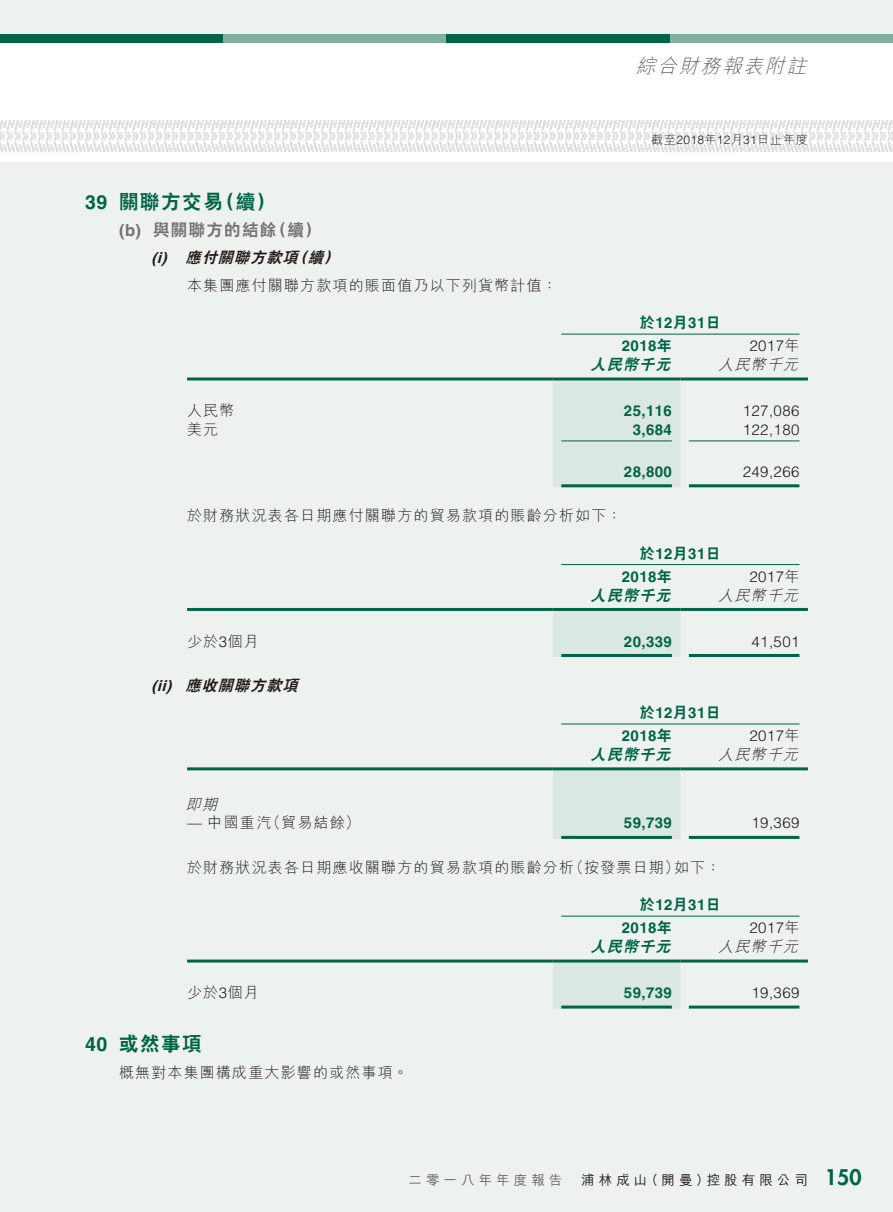
<style>
.page{position:relative;width:893px;height:1212px;background:#edf2ef}
.page>*{position:absolute;margin:0;border:0;box-sizing:border-box;transform-origin:0 0}
.t1{font:800 21px "Futura Std";color:#006448}
.t2{font:800 19.5px "C Hei 2 HK";letter-spacing:.08em;color:#006448}
.t3{font:italic 300 19.5px "M Hei HK";color:#666565}
.t4{font:700 19.5px "Helvetica LT Std";color:#006448}
.t5{font:800 16.5px "C Hei 2 HK";letter-spacing:.08em;color:#727272}
.t6{font:700 16.5px "Helvetica LT Std";color:#727272}
.t7{font:300 15px "M Hei HK";letter-spacing:.08em;color:#231916}
.t8{font:700 15px "Helvetica LT Std";letter-spacing:.03em;color:#006448}
.t9{font:300 15px "Helvetica LT Std";letter-spacing:.03em;color:#231916}
.t10{font:italic 300 15px "M Hei HK";color:#231916}
.t11{font:italic 800 15px "C Hei 2 HK";color:#006448}
.t12{font:italic 800 15px "C Hei 2 HK";color:#231916}
.t13{font:italic 700 15px "Helvetica LT Std";color:#231916}
.t14{font:500 13.5px "M Hei HK";letter-spacing:.3em;color:#231916}
.t15{font:500 13.5px "M Hei HK";letter-spacing:.3em;color:#666565}
.t16{font:300 12px "M Hei HK";letter-spacing:.08em;color:#231916}
.s1{font-family:"Helvetica LT Std"}
.s2{font-family:"C Hei 2 HK";font-weight:800}
.s3{font-family:"M Hei HK"}
</style>
<div class="page">
<div style="left:0;top:43px;width:893px;height:119px;background:#fff"></div>
<svg style="left:0;top:120px;width:893px;height:32px"></svg>
<div style="left:0;top:34px;width:223px;height:9px;background:#006448"></div>
<div style="left:223px;top:34px;width:223px;height:9px;background:#82af9f"></div>
<div style="left:446px;top:34px;width:224px;height:9px;background:#006448"></div>
<div style="left:670px;top:34px;width:223px;height:9px;background:#82af9f"></div>
<div style="left:553px;top:380px;width:127px;height:107px;background:#dbe7e1"></div>
<hr style="left:561px;top:334px;width:238px;height:1px;background:#006448">
<hr style="left:187px;top:377px;width:366px;height:3px;background:#006448">
<hr style="left:553px;top:377px;width:127px;height:3px;background:#006448">
<hr style="left:680px;top:377px;width:128px;height:3px;background:#006448">
<hr style="left:561px;top:440px;width:111px;height:1px;background:#006448">
<hr style="left:689px;top:440px;width:110px;height:1px;background:#006448">
<hr style="left:561px;top:484px;width:111px;height:3px;background:#006448">
<hr style="left:689px;top:484px;width:110px;height:3px;background:#006448">
<div style="left:553px;top:611px;width:127px;height:46px;background:#dbe7e1"></div>
<hr style="left:561px;top:564px;width:238px;height:1px;background:#006448">
<hr style="left:187px;top:608px;width:366px;height:3px;background:#006448">
<hr style="left:553px;top:608px;width:127px;height:3px;background:#006448">
<hr style="left:680px;top:608px;width:128px;height:3px;background:#006448">
<hr style="left:561px;top:654px;width:111px;height:3px;background:#006448">
<hr style="left:689px;top:654px;width:110px;height:3px;background:#006448">
<div style="left:553px;top:770px;width:127px;height:69px;background:#dbe7e1"></div>
<hr style="left:561px;top:723px;width:238px;height:1px;background:#006448">
<hr style="left:187px;top:767px;width:366px;height:3px;background:#006448">
<hr style="left:553px;top:767px;width:127px;height:3px;background:#006448">
<hr style="left:680px;top:767px;width:128px;height:3px;background:#006448">
<hr style="left:561px;top:836px;width:111px;height:3px;background:#006448">
<hr style="left:689px;top:836px;width:110px;height:3px;background:#006448">
<div style="left:553px;top:962px;width:127px;height:46px;background:#dbe7e1"></div>
<hr style="left:561px;top:916px;width:238px;height:1px;background:#006448">
<hr style="left:187px;top:959px;width:366px;height:3px;background:#006448">
<hr style="left:553px;top:959px;width:127px;height:3px;background:#006448">
<hr style="left:680px;top:959px;width:128px;height:3px;background:#006448">
<hr style="left:561px;top:1005px;width:111px;height:3px;background:#006448">
<hr style="left:689px;top:1005px;width:110px;height:3px;background:#006448">
<h2 class="t3" style="left:636px;top:56px;width:176px">綜合財務報表附註</h2>
<p class="t16" style="left:651px;top:133px;width:158px">截至<span class="s1">2018</span>年<span class="s1">12</span>月<span class="s1">31</span>日止年度</p>
<h2 class="t4" style="left:85px;top:190px;width:24px">39</h2>
<h2 class="t2" style="left:119px;top:192px;width:105px">關聯方交易</h2>
<h2 class="t2" style="left:216px;top:192px;width:61px">（續(</h2>
<p class="t6" style="left:119px;top:220px;width:23px">b( )</p>
<p class="t5" style="left:153px;top:222px;width:125px">與關聯方的結餘</p>
<p class="t5" style="left:271px;top:222px;width:52px">（續(</p>
<p class="t13" style="left:152px;top:249px;width:16px">i(</p>
<p class="t13" style="left:162px;top:249px;width:11px">)</p>
<p class="t12" style="left:186px;top:250px;width:143px">應付關聯方款項續</p>
<p class="t12" style="left:292px;top:250px;width:20px">（</p>
<p class="t12" style="left:323px;top:250px;width:20px">(</p>
<p class="t7" style="left:187px;top:277px;width:371px">本集團應付關聯方款項的賬面值乃以下列貨幣計值：</p>
<p class="t8" style="left:640px;top:314px;width:82px"><span class="s2">於</span>12<span class="s2">月</span>31<span class="s2">日</span></p>
<p class="t8" style="left:622px;top:337px;width:52px">2018<span class="s2">年</span></p>
<p class="t9" style="left:749px;top:337px;width:52px">2017<span class="s3">年</span></p>
<p class="t11" style="left:591px;top:357px;width:85px">人民幣千元</p>
<p class="t10" style="left:718px;top:357px;width:85px">人民幣千元</p>
<p class="t7" style="left:187px;top:403px;width:49px">人民幣</p>
<p class="t8" style="left:624px;top:402px;width:49px">25,116</p>
<p class="t9" style="left:743px;top:401px;width:58px">127,086</p>
<p class="t7" style="left:187px;top:422px;width:33px">美元</p>
<p class="t8" style="left:633px;top:420px;width:41px">3,684</p>
<p class="t9" style="left:743px;top:420px;width:58px">122,180</p>
<p class="t8" style="left:624px;top:462px;width:49px">28,800</p>
<p class="t9" style="left:743px;top:462px;width:58px">249,266</p>
<p class="t7" style="left:187px;top:508px;width:436px">於財務狀況表各日期應付關聯方的貿易款項的賬齡分析如下：</p>
<p class="t8" style="left:640px;top:544px;width:82px"><span class="s2">於</span>12<span class="s2">月</span>31<span class="s2">日</span></p>
<p class="t8" style="left:622px;top:567px;width:52px">2018<span class="s2">年</span></p>
<p class="t9" style="left:749px;top:567px;width:52px">2017<span class="s3">年</span></p>
<p class="t11" style="left:591px;top:587px;width:85px">人民幣千元</p>
<p class="t10" style="left:718px;top:587px;width:85px">人民幣千元</p>
<p class="t13" style="left:152px;top:676px;width:26px">( )</p>
<p class="t13" style="left:157px;top:676px;width:15px">ii</p>
<p class="t7" style="left:187px;top:633px;width:73px">少於<span class="s1">3</span>個月</p>
<p class="t12" style="left:186px;top:677px;width:118px">應收關聯方款項</p>
<p class="t8" style="left:624px;top:632px;width:49px">20,339</p>
<p class="t8" style="left:640px;top:703px;width:82px"><span class="s2">於</span>12<span class="s2">月</span>31<span class="s2">日</span></p>
<p class="t8" style="left:622px;top:727px;width:52px">2018<span class="s2">年</span></p>
<p class="t9" style="left:751px;top:632px;width:49px">41,501</p>
<p class="t9" style="left:749px;top:726px;width:52px">2017<span class="s3">年</span></p>
<p class="t11" style="left:591px;top:747px;width:85px">人民幣千元</p>
<p class="t10" style="left:718px;top:747px;width:85px">人民幣千元</p>
<h2 class="t4" style="left:85px;top:1032px;width:24px">40</h2>
<p class="t10" style="left:186px;top:796px;width:37px">即期</p>
<p class="t7" style="left:266px;top:815px;width:96px">（貿易結餘(</p>
<p class="t7" style="left:187px;top:815px;width:85px"><span class="s1">—</span> 中國重汽</p>
<p class="t8" style="left:624px;top:814px;width:49px">59,739</p>
<p class="t7" style="left:569px;top:859px;width:112px">（按發票日期）</p>
<p class="t7" style="left:187px;top:859px;width:388px">於財務狀況表各日期應收關聯方的貿易款項的賬齡分析</p>
<p class="t7" style="left:674px;top:859px;width:48px">如下：</p>
<p class="t8" style="left:640px;top:896px;width:82px"><span class="s2">於</span>12<span class="s2">月</span>31<span class="s2">日</span></p>
<p class="t8" style="left:622px;top:919px;width:52px">2018<span class="s2">年</span></p>
<p class="t9" style="left:751px;top:814px;width:49px">19,369</p>
<p class="t9" style="left:749px;top:919px;width:52px">2017<span class="s3">年</span></p>
<p class="t7" style="left:187px;top:985px;width:73px">少於<span class="s1">3</span>個月</p>
<h2 class="t2" style="left:119px;top:1034px;width:84px">或然事項</h2>
<p class="t7" style="left:119px;top:1065px;width:291px">概無對本集團構成重大影響的或然事項。</p>
<p class="t11" style="left:591px;top:939px;width:85px">人民幣千元</p>
<p class="t8" style="left:624px;top:984px;width:49px">59,739</p>
<p class="t10" style="left:718px;top:939px;width:85px">人民幣千元</p>
<p class="t9" style="left:751px;top:983px;width:49px">19,369</p>
<p class="t15" style="left:408px;top:1170px;width:155px">二零一八年年度報告</p>
<p class="t14" style="left:581px;top:1170px;width:68px">浦林成山</p>
<p class="t14" style="left:707px;top:1170px;width:103px">控股有限公司</p>
<p class="t14" style="left:645px;top:1170px;width:66px">（開曼）</p>
<h1 class="t1" style="left:825px;top:1164px;width:38px">150</h1>
</div>
